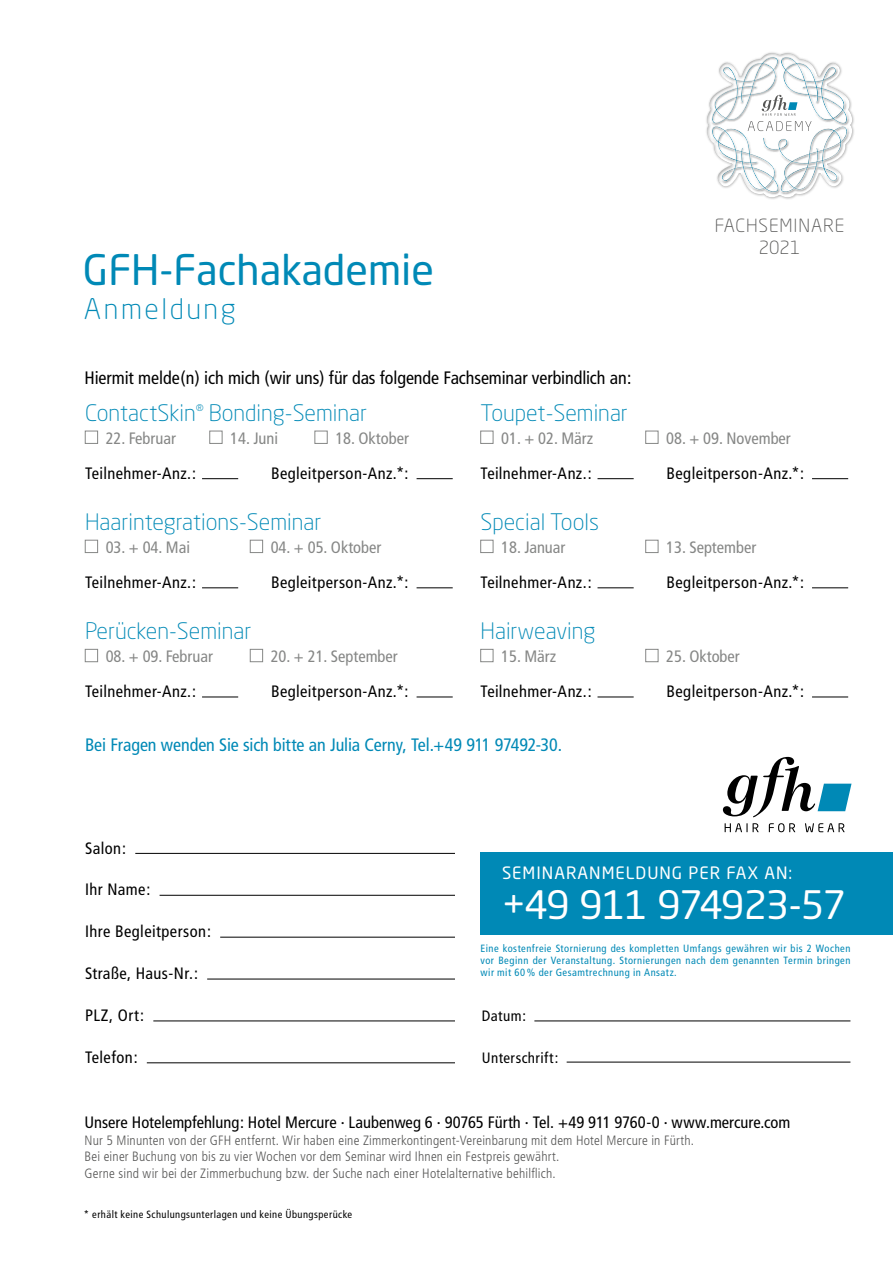
<style>
.page{position:relative;width:893px;height:1263px;background:#fff}
.page>*{position:absolute;margin:0;border:0;box-sizing:border-box;transform-origin:0 0}
.t1{font:41.55px "Neo Sans Pro";color:#0089b6}
.t2{font:38.7px "Neo Sans Pro";letter-spacing:-.035em;color:#fff}
.t3{font:300 28.05px "Neo Sans Pro";letter-spacing:.09em;color:#0089b6}
.t4{font:300 22.5px "Neo Sans Pro";color:#0089b6}
.t5{font:condensed 18px "Frutiger";letter-spacing:-.005em;color:#000}
.t6{font:condensed 18px "Frutiger";letter-spacing:-.01em;color:#0089b6}
.t7{font:300 18px/21.6px "Neo Sans Pro";letter-spacing:.05em;color:#565655;text-align:center}
.t8{font:16.8px "Neo Sans Pro";letter-spacing:.06em;color:#fff}
.t9{font:condensed 16.5px "Frutiger";letter-spacing:.025em;color:#000}
.t10{font:condensed 16.5px "Frutiger";color:#868786}
.t11{font:condensed 16.5px "Frutiger";color:#000}
.t12{font:condensed 15px "Frutiger";letter-spacing:.03em;color:#000}
.t13{font:300 condensed 13.5px/16.5px "Frutiger";letter-spacing:.015em;color:#565655}
.t14{font:condensed 10.5px/12px "Frutiger";letter-spacing:.05em;color:#0089b6;text-align:justify}
.t15{font:condensed 10.5px "Frutiger";letter-spacing:.04em;color:#000}
</style>
<div class="page">
<div style="left:480px;top:852px;width:413px;height:83px;background:#0089b6"></div>
<div style="left:85px;top:431px;width:13px;height:13px;border:1px solid #868786"></div>
<div style="left:210px;top:431px;width:12px;height:13px;border:1px solid #868786"></div>
<div style="left:315px;top:431px;width:12px;height:13px;border:1px solid #868786"></div>
<hr style="left:202px;top:478px;width:36px;height:1px;background:#000">
<hr style="left:417px;top:478px;width:36px;height:1px;background:#000">
<div style="left:85px;top:540px;width:13px;height:13px;border:1px solid #868786"></div>
<div style="left:250px;top:540px;width:13px;height:13px;border:1px solid #868786"></div>
<hr style="left:202px;top:588px;width:36px;height:1px;background:#000">
<hr style="left:417px;top:588px;width:36px;height:1px;background:#000">
<div style="left:85px;top:649px;width:13px;height:13px;border:1px solid #868786"></div>
<div style="left:250px;top:649px;width:13px;height:13px;border:1px solid #868786"></div>
<hr style="left:202px;top:697px;width:36px;height:1px;background:#000">
<hr style="left:417px;top:697px;width:36px;height:1px;background:#000">
<hr style="left:135px;top:853px;width:320px;height:1px;background:#000">
<hr style="left:160px;top:895px;width:295px;height:1px;background:#000">
<hr style="left:220px;top:937px;width:235px;height:1px;background:#000">
<hr style="left:207px;top:979px;width:248px;height:1px;background:#000">
<hr style="left:153px;top:1021px;width:302px;height:1px;background:#000">
<hr style="left:147px;top:1062px;width:308px;height:1px;background:#000">
<hr style="left:534px;top:1021px;width:316px;height:1px;background:#000">
<hr style="left:567px;top:1062px;width:283px;height:1px;background:#000">
<div style="left:480px;top:431px;width:13px;height:13px;border:1px solid #868786"></div>
<div style="left:645px;top:431px;width:13px;height:13px;border:1px solid #868786"></div>
<hr style="left:597px;top:478px;width:37px;height:1px;background:#000">
<hr style="left:812px;top:478px;width:36px;height:1px;background:#000">
<div style="left:480px;top:540px;width:13px;height:13px;border:1px solid #868786"></div>
<div style="left:645px;top:540px;width:13px;height:13px;border:1px solid #868786"></div>
<hr style="left:597px;top:588px;width:37px;height:1px;background:#000">
<hr style="left:812px;top:588px;width:36px;height:1px;background:#000">
<div style="left:480px;top:649px;width:13px;height:13px;border:1px solid #868786"></div>
<div style="left:645px;top:649px;width:13px;height:13px;border:1px solid #868786"></div>
<hr style="left:597px;top:697px;width:37px;height:1px;background:#000">
<hr style="left:812px;top:697px;width:36px;height:1px;background:#000">
<svg style="left:706px;top:52px;width:148px;height:146px"></svg>
<svg style="left:725px;top:823px;width:34px;height:9px"></svg>
<svg style="left:769px;top:823px;width:26px;height:9px"></svg>
<svg style="left:805px;top:823px;width:40px;height:9px"></svg>
<svg style="left:723px;top:757px;width:128px;height:60px"></svg>
<h1 class="t1" style="left:83px;top:245px;width:353px">GFH-Fachakademie</h1>
<h3 class="t3" style="left:84px;top:292px;width:153px">Anmeldung</h3>
<p class="t5" style="left:85px;top:367px;width:548px">Hiermit melde(n) ich mich (wir uns) für das folgende Fachseminar verbindlich an:</p>
<p class="t7" style="left:715px;top:214px;width:131px">FACHSEMINARE<br>2021</p>
<h3 class="t4" style="left:85px;top:399px;width:284px">ContactSkin<sup>®</sup> Bonding-Seminar</h3>
<p class="t10" style="left:106px;top:428px;width:72px">22. Februar</p>
<p class="t10" style="left:230px;top:428px;width:49px">14. Juni</p>
<p class="t10" style="left:335px;top:428px;width:75px">18. Oktober</p>
<p class="t9" style="left:85px;top:463px;width:113px">Teilnehmer-Anz.:</p>
<p class="t9" style="left:271px;top:463px;width:139px">Begleitperson-Anz.*:</p>
<h3 class="t4" style="left:85px;top:509px;width:238px">Haarintegrations-Seminar</h3>
<p class="t10" style="left:106px;top:537px;width:86px">03. + 04. Mai</p>
<p class="t10" style="left:271px;top:537px;width:112px">04. + 05. Oktober</p>
<p class="t9" style="left:85px;top:573px;width:113px">Teilnehmer-Anz.:</p>
<p class="t9" style="left:271px;top:573px;width:139px">Begleitperson-Anz.*:</p>
<h3 class="t4" style="left:85px;top:618px;width:168px">Perücken-Seminar</h3>
<p class="t10" style="left:106px;top:646px;width:109px">08. + 09. Februar</p>
<p class="t10" style="left:271px;top:646px;width:129px">20. + 21. September</p>
<p class="t9" style="left:85px;top:682px;width:113px">Teilnehmer-Anz.:</p>
<p class="t9" style="left:271px;top:682px;width:139px">Begleitperson-Anz.*:</p>
<h3 class="t4" style="left:480px;top:399px;width:149px">Toupet-Seminar</h3>
<p class="t10" style="left:501px;top:428px;width:93px">01. + 02. März</p>
<p class="t10" style="left:666px;top:428px;width:126px">08. + 09. November</p>
<p class="t9" style="left:480px;top:463px;width:113px">Teilnehmer-Anz.:</p>
<p class="t9" style="left:666px;top:463px;width:139px">Begleitperson-Anz.*:</p>
<h3 class="t4" style="left:480px;top:509px;width:120px">Special Tools</h3>
<p class="t10" style="left:501px;top:537px;width:66px">18. Januar</p>
<p class="t10" style="left:666px;top:537px;width:92px">13. September</p>
<p class="t9" style="left:480px;top:573px;width:113px">Teilnehmer-Anz.:</p>
<p class="t9" style="left:666px;top:573px;width:139px">Begleitperson-Anz.*:</p>
<h3 class="t4" style="left:480px;top:618px;width:117px">Hairweaving</h3>
<p class="t10" style="left:501px;top:646px;width:56px">15. März</p>
<p class="t10" style="left:666px;top:646px;width:75px">25. Oktober</p>
<p class="t9" style="left:480px;top:682px;width:113px">Teilnehmer-Anz.:</p>
<p class="t9" style="left:666px;top:682px;width:139px">Begleitperson-Anz.*:</p>
<p class="t6" style="left:85px;top:734px;width:478px">Bei Fragen wenden Sie sich bitte an Julia Cerny, Tel.+49 911 97492-30.</p>
<p class="t9" style="left:85px;top:838px;width:43px">Salon:</p>
<p class="t9" style="left:85px;top:880px;width:67px">Ihr Name:</p>
<p class="t9" style="left:85px;top:922px;width:127px">Ihre Begleitperson:</p>
<p class="t9" style="left:85px;top:964px;width:114px">Straße, Haus-Nr.:</p>
<p class="t9" style="left:85px;top:1006px;width:61px">PLZ, Ort:</p>
<p class="t9" style="left:85px;top:1048px;width:54px">Telefon:</p>
<p class="t8" style="left:502px;top:862px;width:292px">SEMINARANMELDUNG PER FAX AN:</p>
<h2 class="t2" style="left:502px;top:881px;width:346px">+49 911 974923-57</h2>
<p class="t14" style="left:480px;top:943px;width:371px">Eine kostenfreie Stornierung des kompletten Umfangs gewähren wir bis 2 Wochen vor Beginn der Veranstaltung. Stornierungen nach dem genannten Termin bringen wir mit 60 % der Gesamtrechnung in Ansatz.</p>
<p class="t12" style="left:482px;top:1007px;width:46px">Datum:</p>
<p class="t12" style="left:482px;top:1049px;width:78px">Unterschrift:</p>
<p class="t11" style="left:85px;top:1113px;width:707px">Unsere Hotelempfehlung: Hotel Mercure · Laubenweg 6 · 90765 Fürth · Tel. +49 911 9760-0 · www.mercure.com</p>
<p class="t13" style="left:85px;top:1132px;width:611px">Nur 5 Minunten von der GFH entfernt. Wir haben eine Zimmerkontingent-Vereinbarung mit dem Hotel Mercure in Fürth.<br>Bei einer Buchung von bis zu vier Wochen vor dem Seminar wird Ihnen ein Festpreis gewährt.<br>Gerne sind wir bei der Zimmerbuchung bzw. der Suche nach einer Hotelalternative behilflich.</p>
<p class="t15" style="left:84px;top:1208px;width:270px">* erhält keine Schulungsunterlagen und keine Übungsperücke</p>
</div>
